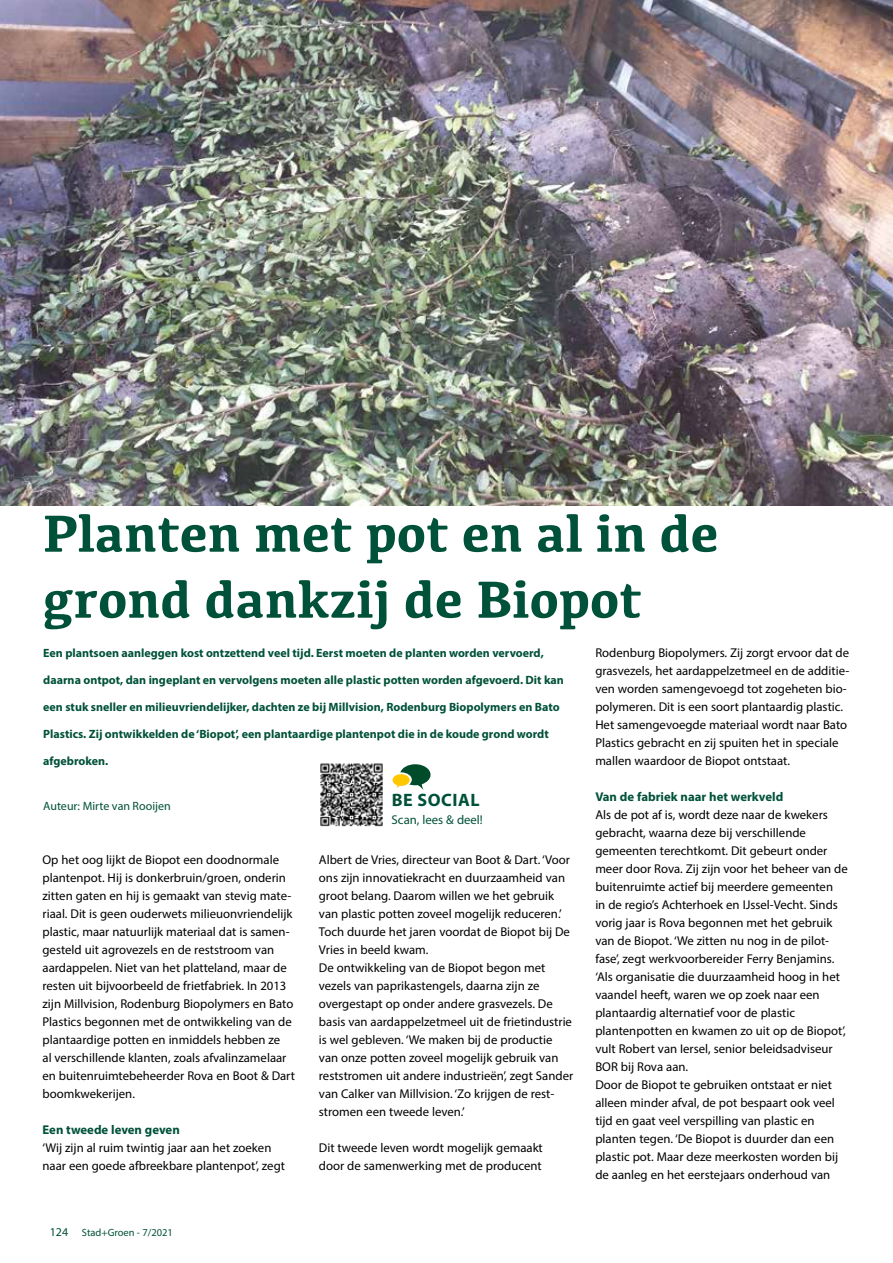
<style>
.page{position:relative;width:893px;height:1263px;background:#fff}
.page>*{position:absolute;margin:0;border:0;box-sizing:border-box;transform-origin:0 0}
.t1{font:700 54px/66px "Kefa";color:#005139}
.t2{font:700 18px "Myriad Pro";letter-spacing:.03em;color:#005139}
.t3{font:12.75px/18px "Myriad Pro";color:#000}
.t4{font:700 12.75px "Myriad Pro";color:#005139}
.t5{font:12.75px "Myriad Pro";color:#005139}
.t6{font:700 12px "Myriad Pro";color:#005139}
.t7{font:12px "Myriad Pro";color:#005139}
.t8{font:10.5px "Myriad Pro";color:#005139}
.s1{font-size:12px}
</style>
<div class="page">
<img style="left:0;top:0;width:893px;height:505px">
<hr style="left:892px;top:1150px;width:1px;height:37px;background:#fec800">
<hr style="left:892px;top:833px;width:1px;height:37px;background:#fec800">
<img style="left:320px;top:763px;width:63px;height:64px">
<svg style="left:392px;top:764px;width:39px;height:26px"></svg>
<h1 class="t1" style="left:43px;top:498px;width:677px">Planten met pot en al in de grond dankzij de Biopot</h1>
<p class="t6" style="left:43px;top:645px;width:502px">Een plantsoen aanleggen kost ontzettend veel tijd. Eerst moeten de planten worden vervoerd,</p>
<p class="t6" style="left:43px;top:672px;width:522px">daarna ontpot, dan ingeplant en vervolgens moeten alle plastic potten worden afgevoerd. Dit kan</p>
<p class="t6" style="left:43px;top:699px;width:518px">een stuk sneller en milieuvriendelijker, dachten ze bij Millvision, Rodenburg Biopolymers en Bato</p>
<p class="t6" style="left:43px;top:726px;width:507px">Plastics. Zij ontwikkelden de ‘Biopot’, een plantaardige plantenpot die in de koude grond wordt</p>
<p class="t6" style="left:43px;top:753px;width:67px">afgebroken.</p>
<p class="t7" style="left:43px;top:799px;width:129px">Auteur: Mirte van Rooijen</p>
<h2 class="t2" style="left:392px;top:788px;width:89px">BE SOCIAL</h2>
<p class="t5" style="left:392px;top:812px;width:93px">Scan, lees &amp; deel!</p>
<p class="t3" style="left:43px;top:851px;width:254px">Op het oog lijkt de Biopot een doodnormale plantenpot. Hij is donkerbruin/groen, onderin zitten gaten en hij is gemaakt van stevig mate&shy;riaal. Dit is geen ouderwets milieuonvriendelijk plastic, maar natuurlijk materiaal dat is samen&shy;gesteld uit agrovezels en de reststroom van aardappelen. Niet van het platteland, maar de resten uit bijvoorbeeld de frietfabriek. In 2013 zijn Millvision, Rodenburg Biopolymers en Bato Plastics begonnen met de ontwikkeling van de plantaardige potten en inmiddels hebben ze<br>al verschillende klanten, zoals afvalinzamelaar en buitenruimtebeheerder Rova en Boot &amp; Dart boomkwekerijen.</p>
<p class="t4" style="left:43px;top:1121px;width:139px">Een tweede leven geven</p>
<p class="t3" style="left:43px;top:1139px;width:244px">‘Wij zijn al ruim twintig jaar aan het zoeken naar een goede afbreekbare plantenpot’, zegt</p>
<p class="t8" style="left:50px;top:1226px;width:125px"><span class="s1">124</span> Stad+Groen - 7/2021</p>
<p class="t3" style="left:319px;top:851px;width:256px">Albert de Vries, directeur van Boot &amp; Dart. ‘Voor ons zijn innovatiekracht en duurzaamheid van groot belang. Daarom willen we het gebruik van plastic potten zoveel mogelijk reduceren.’ Toch duurde het jaren voordat de Biopot bij De Vries in beeld kwam.<br>De ontwikkeling van de Biopot begon met vezels van paprikastengels, daarna zijn ze overgestapt op onder andere grasvezels. De basis van aardappelzetmeel uit de frietindustrie is wel gebleven. ‘We maken bij de productie van onze potten zoveel mogelijk gebruik van reststromen uit andere industrieën’, zegt Sander van Calker van Millvision. ‘Zo krijgen de rest&shy;stromen een tweede leven.’</p>
<p class="t3" style="left:319px;top:1139px;width:225px">Dit tweede leven wordt mogelijk gemaakt door de samenwerking met de producent</p>
<p class="t3" style="left:595px;top:644px;width:255px">Rodenburg Biopolymers. Zij zorgt ervoor dat de grasvezels, het aardappelzetmeel en de additie&shy;ven worden samengevoegd tot zogeheten bio&shy;polymeren. Dit is een soort plantaardig plastic.<br>Het samengevoegde materiaal wordt naar Bato Plastics gebracht en zij spuiten het in speciale mallen waardoor de Biopot ontstaat.</p>
<p class="t4" style="left:595px;top:789px;width:189px">Van de fabriek naar het werkveld</p>
<p class="t3" style="left:595px;top:806px;width:254px">Als de pot af is, wordt deze naar de kwekers gebracht, waarna deze bij verschillende gemeenten terechtkomt. Dit gebeurt onder meer door Rova. Zij zijn voor het beheer van de buitenruimte actief bij meerdere gemeenten<br>in de regio’s Achterhoek en IJssel-Vecht. Sinds vorig jaar is Rova begonnen met het gebruik van de Biopot. ‘We zitten nu nog in de pilot&shy;fase’, zegt werkvoorbereider Ferry Benjamins. ‘Als organisatie die duurzaamheid hoog in het vaandel heeft, waren we op zoek naar een plantaardig alternatief voor de plastic plantenpotten en kwamen zo uit op de Biopot’, vult Robert van Iersel, senior beleidsadviseur BOR bij Rova aan.<br>Door de Biopot te gebruiken ontstaat er niet alleen minder afval, de pot bespaart ook veel tijd en gaat veel verspilling van plastic en planten tegen. ‘De Biopot is duurder dan een plastic pot. Maar deze meerkosten worden bij de aanleg en het eerstejaars onderhoud van</p>
</div>
